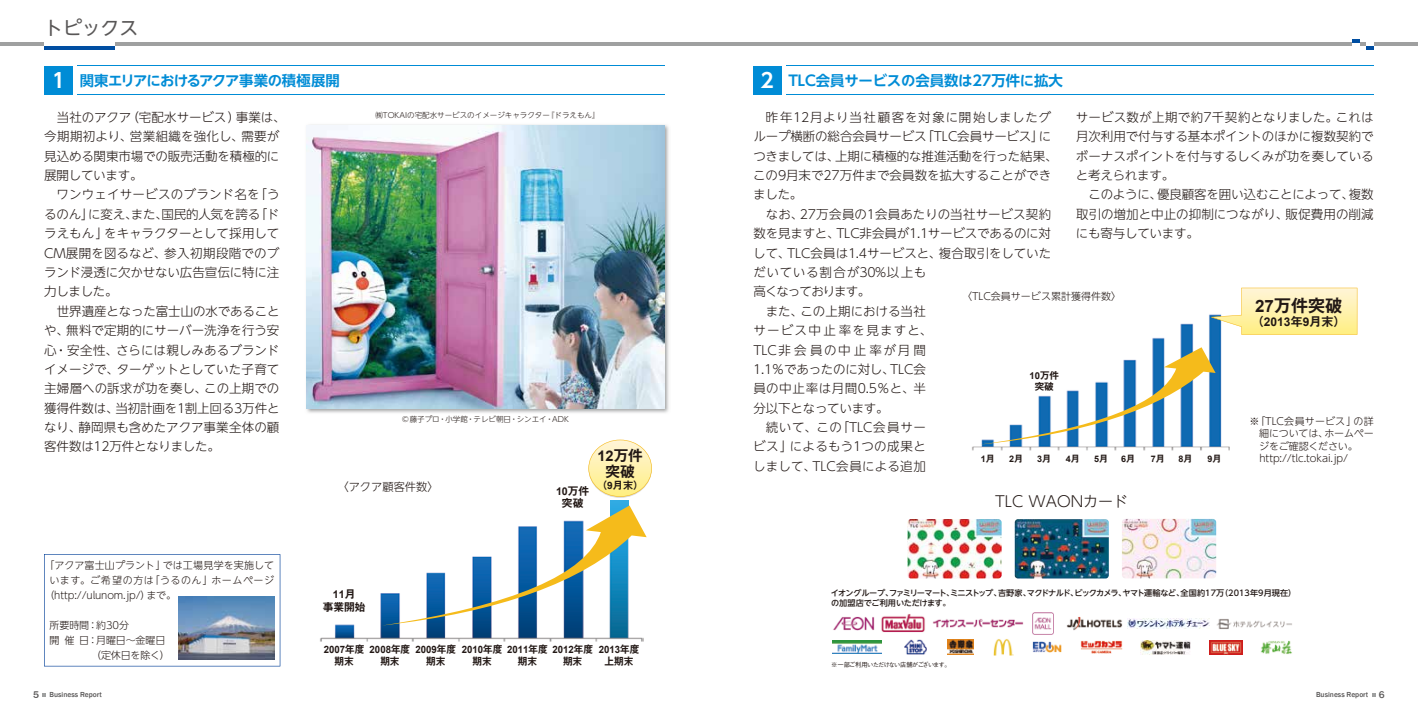
<style>
.page{position:relative;width:1418px;height:709px;background:#fff}
.page>*{position:absolute;margin:0;border:0;box-sizing:border-box;transform-origin:0 0}
.t1{font:18.75px "UD Shin Go NT Pro";color:#595757}
.t2{font:700 17px "Gothic MB101 Pr 6 De";color:#221815}
.t3{font:300 15px "UD Shin Go NT Pro";color:#221815}
.t4{font:700 14.62px "Arial";color:#221815}
.t5{font:700 14.62px "Gothic MB101 Pr 6 De";color:#221815}
.t6{font:700 14.38px "UD Shin Go NT Pro De";letter-spacing:-.01em;color:#008cd6}
.t7{font:700 14.38px "UD Shin Go NT Pro De";letter-spacing:-.035em;color:#008cd6}
.t8{font:300 12.5px/19.4px "UD Shin Go NT Pro";letter-spacing:-.005em;color:#221815}
.t9{font:700 12px "Gothic MB101 Pr 6 De";color:#221815}
.t10{font:300 11.25px "UD Shin Go NT Pro";color:#221815}
.t11{font:700 10.75px "Arial";color:#221815}
.t12{font:700 10.75px "Gothic MB101 Pr 6 De";color:#221815}
.t13{font:700 10.12px "Arial";color:#221815;scale:.95 1}
.t14{font:700 10.12px "Gothic MB101 Pr 6 De";color:#221815;scale:.95 1}
.t15{font:700 10.12px "Gothic MB101 Pr 6 De";color:#221815}
.t16{font:300 10px/15px "UD Shin Go NT Pro";letter-spacing:-.005em;color:#221815}
.t17{font:300 10px "UD Shin Go NT Pro";letter-spacing:.05em;color:#221815}
.t18{font:300 10px "UD Shin Go NT Pro";letter-spacing:.015em;color:#221815}
.t19{font:700 9.5px "Arial";color:#221815}
.t20{font:700 9.5px "Gothic MB101 Pr 6 De";color:#221815}
.t21{font:700 9px "Arial";color:#221815}
.t22{font:500 8.12px/10px "UD Shin Go NT Pr 6";letter-spacing:-.045em;color:#221815}
.t23{font:300 7.5px "UD Shin Go NT Pro";color:#221815}
.t24{font:500 7.5px "Franklin Gothic";color:#595757}
.t25{font:500 6.25px "Gothic BBB Pr 6";letter-spacing:-.12em;color:#221815}
.s1{font-size:20px;color:#fff}
.s2{font-family:"Arial"}
.s3{font-family:"Gothic MB101 Pr 6 De"}
.s4{font-size:10px}
</style>
<div class="page">
<hr style="left:0;top:43px;width:709px;height:3px;background:#9fa0a0">
<div style="left:44px;top:41px;width:71px;height:5px;background:#fff"></div>
<hr style="left:44px;top:46px;width:71px;height:4px;background:#004ea2">
<hr style="left:698px;top:43px;width:719px;height:3px;background:#9fa0a0">
<svg style="left:1366px;top:43px;width:7px;height:7px"></svg>
<svg style="left:1352px;top:39px;width:7px;height:7px"></svg>
<hr style="left:78px;top:94px;width:587px;height:1px;background:#008cd6">
<div style="left:44px;top:66px;width:29px;height:28px;background:#008cd6"></div>
<hr style="left:78px;top:66px;width:587px;height:1px;background:#008cd6">
<hr style="left:786px;top:94px;width:587px;height:1px;background:#008cd6">
<div style="left:753px;top:66px;width:28px;height:28px;background:#008cd6"></div>
<hr style="left:786px;top:66px;width:587px;height:1px;background:#008cd6">
<img style="left:320px;top:593px;width:323px;height:49px">
<img style="left:610px;top:500px;width:18px;height:5px">
<svg style="left:588px;top:439px;width:64px;height:58px"></svg>
<svg style="left:382px;top:505px;width:264px;height:120px"></svg>
<img style="left:972px;top:314px;width:257px;height:137px">
<svg style="left:980px;top:347px;width:235px;height:97px"></svg>
<svg style="left:1211px;top:288px;width:146px;height:47px;background:#f8efb6"></svg>
<img style="left:306px;top:124px;width:363px;height:289px">
<img style="left:306px;top:125px;width:358px;height:284px">
<img style="left:1122px;top:519px;width:94px;height:59px">
<img style="left:907px;top:519px;width:94px;height:59px">
<img style="left:1014px;top:519px;width:94px;height:59px">
<img style="left:1032px;top:612px;width:21px;height:22px">
<img style="left:833px;top:616px;width:41px;height:14px">
<img style="left:1209px;top:640px;width:33px;height:14px">
<img style="left:1066px;top:616px;width:56px;height:14px">
<img style="left:881px;top:614px;width:44px;height:18px">
<img style="left:1032px;top:641px;width:29px;height:11px">
<img style="left:932px;top:619px;width:91px;height:9px">
<img style="left:1080px;top:640px;width:42px;height:13px">
<img style="left:833px;top:640px;width:48px;height:13px">
<img style="left:1216px;top:619px;width:76px;height:10px">
<img style="left:993px;top:639px;width:20px;height:16px">
<img style="left:904px;top:639px;width:22px;height:15px">
<img style="left:1140px;top:640px;width:50px;height:14px">
<img style="left:1127px;top:618px;width:82px;height:10px">
<img style="left:947px;top:639px;width:27px;height:15px">
<img style="left:1260px;top:640px;width:32px;height:14px">
<svg style="left:44px;top:554px;width:236px;height:112px"></svg>
<img style="left:178px;top:596px;width:96px;height:64px">
<h1 class="t1" style="left:44px;top:13px;width:95px">トピックス</h1>
<p class="t7" style="left:52px;top:68px;width:289px"><span class="s1">1</span> 関東エリアにおけるアクア事業の積極展開</p>
<p class="t6" style="left:760px;top:68px;width:304px"><span class="s1">2</span> TLC会員サービスの会員数は27万件に拡大</p>
<p class="t8" style="left:44px;top:107px;width:243px">　当社のアクア（宅配水サービス）事業は、今期期初より、営業組織を強化し、需要が見込める関東市場での販売活動を積極的に展開しています。<br>　ワンウェイサービスのブランド名を「うるのん」に変え、また、国民的人気を誇る「ドラえもん」をキャラクターとして採用して<br>CM展開を図るなど、参入初期段階でのブランド浸透に欠かせない広告宣伝に特に注力しました。<br>　世界遺産となった富士山の水であることや、無料で定期的にサーバー洗浄を行う安心・安全性、さらには親しみあるブランドイメージで、ターゲットとしていた子育て主婦層への訴求が功を奏し、この上期での獲得件数は、当初計画を1割上回る3万件となり、静岡県も含めたアクア事業全体の顧客件数は12万件となりました。</p>
<p class="t8" style="left:753px;top:107px;width:306px">　昨年12月より当社顧客を対象に開始しましたグループ横断の総合会員サービス「TLC会員サービス」につきましては、上期に積極的な推進活動を行った結果、この9月末で27万件まで会員数を拡大することができました。<br>　なお、27万会員の1会員あたりの当社サービス契約数を見ますと、TLC非会員が1.1サービスであるのに対して、TLC会員は1.4サービスと、複合取引をしていただいている割合が30%以上も<br>高くなっております。<br>　また、この上期における当社<br>サービス中止率を見ますと、<br>TLC非会員の中止率が月間<br>1.1％であったのに対し、TLC会<br>員の中止率は月間0.5％と、半<br>分以下となっています。<br>　続いて、この「TLC会員サー<br>ビス」によるもう1つの成果と<br>しまして、TLC会員による追加</p>
<p class="t8" style="left:1075px;top:107px;width:299px">サービス数が上期で約7千契約となりました。これは月次利用で付与する基本ポイントのほかに複数契約でボーナスポイントを付与するしくみが功を奏していると考えられます。<br>　このように、優良顧客を囲い込むことによって、複数取引の増加と中止の抑制につながり、販促費用の削減にも寄与しています。</p>
<p class="t23" style="left:375px;top:109px;width:225px">㈱TOKAIの宅配水サービスのイメージキャラクター『ドラえもん』</p>
<p class="t16" style="left:962px;top:288px;width:160px">〈TLC会員サービス累計獲得件数〉</p>
<h2 class="t2" style="left:1255px;top:291px;width:88px"><span class="s2">27</span>万件突破</h2>
<p class="t9" style="left:1251px;top:311px;width:95px">（<span class="s2">2013</span>年<span class="s2">9</span>月末）</p>
<p class="t19" style="left:1029px;top:369px;width:31px">10<span class="s3">万件</span></p>
<p class="t20" style="left:1034px;top:378px;width:20px">突破</p>
<p class="t23" style="left:402px;top:413px;width:168px">©藤子プロ・小学館・テレビ朝日・シンエイ・ADK</p>
<p class="t18" style="left:1249px;top:413px;width:126px">※ 「TLC会員サービス」の詳</p>
<p class="t16" style="left:1259px;top:425px;width:116px">細については、ホームペー</p>
<p class="t16" style="left:1259px;top:438px;width:100px">ジをご確認ください。</p>
<p class="t16" style="left:1249px;top:450px;width:100px">　http://tlc.tokai.jp/</p>
<p class="t4" style="left:597px;top:446px;width:47px">12<span class="s3">万件</span></p>
<p class="t5" style="left:605px;top:459px;width:31px">突破</p>
<p class="t21" style="left:980px;top:453px;width:16px">1<span class="s3">月</span></p>
<p class="t21" style="left:1009px;top:453px;width:16px">2<span class="s3">月</span></p>
<p class="t21" style="left:1037px;top:453px;width:16px">3<span class="s3">月</span></p>
<p class="t21" style="left:1065px;top:453px;width:16px">4<span class="s3">月</span></p>
<p class="t21" style="left:1094px;top:453px;width:16px">5<span class="s3">月</span></p>
<p class="t21" style="left:1121px;top:453px;width:16px">6<span class="s3">月</span></p>
<p class="t21" style="left:1150px;top:453px;width:16px">7<span class="s3">月</span></p>
<p class="t21" style="left:1178px;top:453px;width:16px">8<span class="s3">月</span></p>
<p class="t21" style="left:1207px;top:453px;width:16px">9<span class="s3">月</span></p>
<p class="t16" style="left:44px;top:557px;width:231px">「アクア富士山プラント」では工場見学を実施して</p>
<p class="t17" style="left:49px;top:571px;width:226px">います。ご希望の方は「うるのん」ホームページ</p>
<p class="t16" style="left:44px;top:587px;width:133px">（http://ulunom.jp/）まで。</p>
<p class="t16" style="left:50px;top:617px;width:122px">所要時間：約30分<br>開催日：月曜日～金曜日　　　　 （定休日を除く）</p>
<p class="t10" style="left:337px;top:477px;width:103px">〈アクア顧客件数〉</p>
<p class="t15" style="left:597px;top:476px;width:48px">（<span class="s2">9</span>月末）</p>
<p class="t11" style="left:556px;top:484px;width:35px">10<span class="s3">万件</span></p>
<p class="t12" style="left:562px;top:494px;width:23px">突破</p>
<p class="t11" style="left:333px;top:587px;width:24px">11<span class="s3">月</span></p>
<p class="t12" style="left:323px;top:598px;width:44px">事業開始</p>
<p class="t13" style="left:324px;top:643px;width:44px">2007<span class="s3">年度</span></p>
<p class="t14" style="left:334px;top:653px;width:22px">期末</p>
<p class="t13" style="left:369px;top:643px;width:44px">2008<span class="s3">年度</span></p>
<p class="t14" style="left:380px;top:653px;width:22px">期末</p>
<p class="t13" style="left:415px;top:643px;width:44px">2009<span class="s3">年度</span></p>
<p class="t14" style="left:426px;top:653px;width:22px">期末</p>
<p class="t13" style="left:462px;top:643px;width:44px">2010<span class="s3">年度</span></p>
<p class="t14" style="left:472px;top:653px;width:22px">期末</p>
<p class="t13" style="left:507px;top:643px;width:44px">2011<span class="s3">年度</span></p>
<p class="t14" style="left:518px;top:653px;width:22px">期末</p>
<p class="t13" style="left:552px;top:643px;width:44px">2012<span class="s3">年度</span></p>
<p class="t14" style="left:563px;top:653px;width:22px">期末</p>
<p class="t13" style="left:598px;top:643px;width:44px">2013<span class="s3">年度</span></p>
<p class="t14" style="left:604px;top:653px;width:32px">上期末</p>
<p class="t3" style="left:995px;top:489px;width:135px">TLC WAONカード</p>
<p class="t22" style="left:830px;top:587px;width:467px">イオングループ、ファミリーマート、ミニストップ、吉野家、マクドナルド、ビックカメラ、ヤマト運輸など、全国約17万（2013年9月現在）の加盟店でご利用いただけます。</p>
<p class="t25" style="left:831px;top:659px;width:121px">※一部ご利用いただけない店舗がございます。</p>
<p class="t24" style="left:33px;top:690px;width:70px"><span class="s4">5</span> Business Report</p>
<p class="t24" style="left:1315px;top:690px;width:70px">Business Report <span class="s4">6</span></p>
</div>
